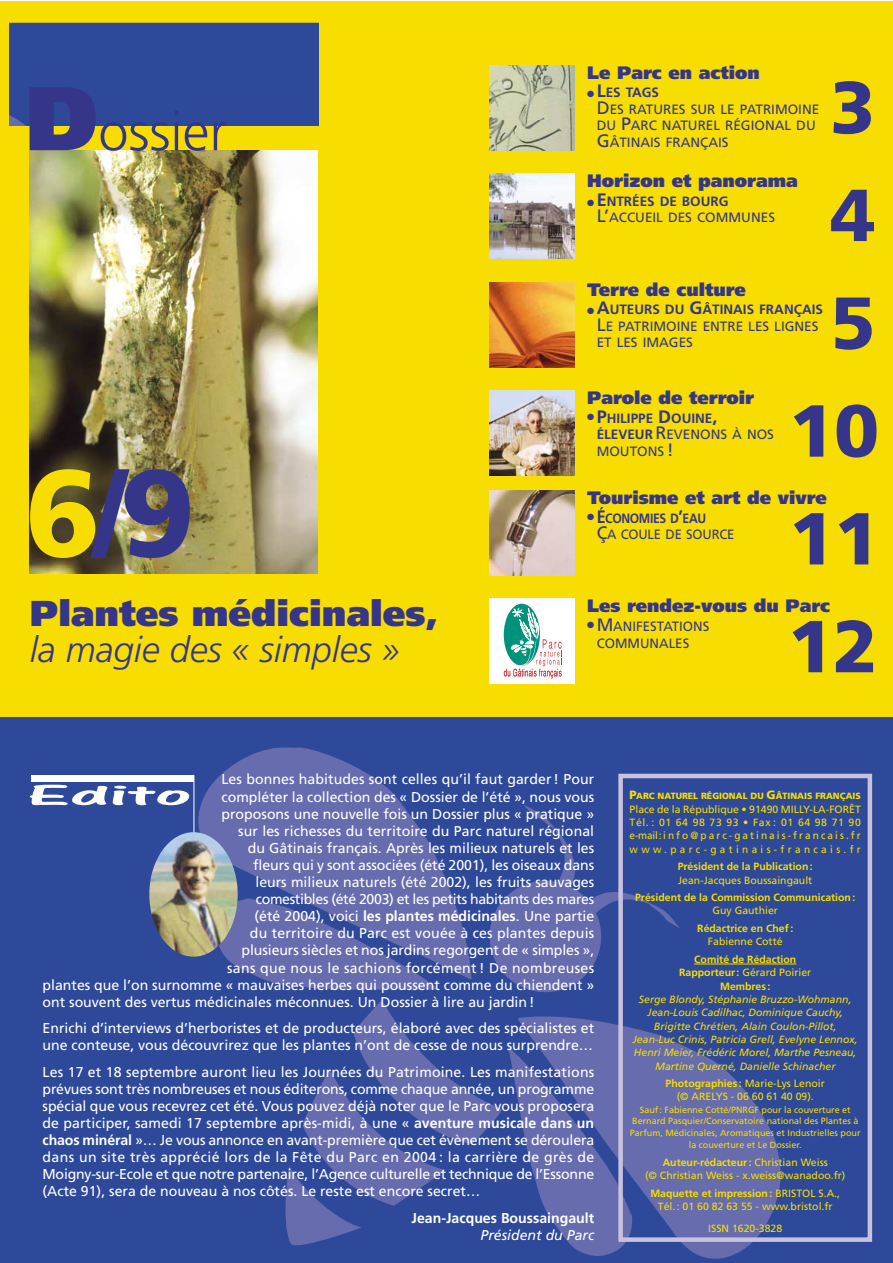
<style>
.page{position:relative;width:893px;height:1263px;background:#fff}
.page>*{position:absolute;margin:0;border:0;box-sizing:border-box;transform-origin:0 0}
.t1{font:900 123px "Frutiger";color:#353589}
.t2{font:900 73.5px/107.9px "Frutiger";color:#353589;text-align:center}
.t3{font:300 54px "Frutiger";color:#353589}
.t4{font:900 36px "Frutiger";color:#353589}
.t5{font:italic 300 36px "Frutiger";color:#353589}
.t6{font:900 18px "Frutiger";color:#353589}
.t7{font:14.25px/17.1px "Frutiger";color:#fff}
.t8{font:14.25px "Frutiger";letter-spacing:-.025em;color:#fff}
.t9{font:14.25px "Frutiger";letter-spacing:.02em;color:#fff}
.t10{font:700 14.25px "Frutiger";color:#fff}
.t11{font:italic 14.25px "Frutiger";color:#fff}
.t12{font:13.5px/16.5px "Frutiger";color:#353589}
.t13{font:700 13.5px/16.5px "Frutiger";color:#353589}
.t14{font:13.5px/16.5px "Frutiger";color:#353589;scale:.96 1}
.t15{font:10.5px/13.4px "Frutiger";color:#f7de00;text-align:center}
.t16{font:italic 10.5px/13.4px "Frutiger";color:#f7de00;text-align:center}
.t17{font:700 10.5px/13.4px "Frutiger";color:#f7de00;text-align:center}
.t18{font:9px/11.6px "Frutiger";color:#f7de00;text-align:center}
.t19{font:900 9px "Frutiger";color:#f7de00}
.s1{font-weight:900;font-size:90px}
.s2{color:#f7de00}
.s3{font-weight:700;font-size:18px}
.s4{font-weight:700}
.s5{font-size:18px}
.s6{font-weight:400;font-size:18px}
.s7{font-weight:400}
.s8{font-size:12px}
</style>
<div class="page">
<div style="left:0;top:2px;width:892px;height:716px;background:#f7de00"></div>
<div style="left:9px;top:23px;width:309px;height:103px;background:#2e499a"></div>
<div style="left:0;top:718px;width:892px;height:545px;background:#2e499a"></div>
<svg style="left:518px;top:1010px;width:269px;height:253px;background:#4e5da5"></svg>
<svg style="left:193px;top:742px;width:278px;height:237px;background:#4859a3"></svg>
<svg style="left:215px;top:805px;width:465px;height:452px;background:#4758a3"></svg>
<div style="left:618px;top:774px;width:254px;height:468px;border:4px solid #c8c2dc"></div>
<hr style="left:694px;top:964px;width:102px;height:1px;background:#f7de00">
<img style="left:489px;top:65px;width:85px;height:85px">
<img style="left:489px;top:174px;width:85px;height:85px">
<img style="left:489px;top:282px;width:85px;height:85px">
<img style="left:489px;top:391px;width:85px;height:85px">
<div style="left:489px;top:599px;width:85px;height:85px;background:#fff"></div>
<svg style="left:503px;top:604px;width:59px;height:74px"></svg>
<img style="left:489px;top:490px;width:85px;height:86px">
<img style="left:30px;top:150px;width:288px;height:423px">
<div style="left:31px;top:775px;width:163px;height:7px;background:#fff"></div>
<svg style="left:30px;top:785px;width:77px;height:20px"></svg>
<svg style="left:113px;top:786px;width:76px;height:19px"></svg>
<hr style="left:193px;top:775px;width:1px;height:58px;background:#fff">
<img style="left:149px;top:832px;width:89px;height:125px;border-radius:50%">
<h3 class="t3" style="left:25px;top:112px;width:204px"><span class="s1">D</span>ossier</h3>
<h1 class="t1" style="left:25px;top:469px;width:171px"><span class="s2">6</span>/9</h1>
<h3 class="t4" style="left:30px;top:600px;width:410px">Plantes médicinales,</h3>
<h3 class="t5" style="left:30px;top:636px;width:371px">la magie des « simples »</h3>
<p class="t6" style="left:587px;top:66px;width:174px">Le Parc en action</p>
<p class="t12" style="left:596px;top:86px;width:224px;text-indent:-10px">● <span class="s3">L</span><span class="s4">ES TAGS<br></span><span class="s5">D</span>ES RATURES SUR LE PATRIMOINE<br>DU <span class="s5">P</span>ARC NATUREL RÉGIONAL DU</p>
<h2 class="t2" style="left:787px;top:62px;width:93px">3<br>4<br>5<br>10<br>11<br>12</h2>
<p class="t12" style="left:596px;top:135px;width:133px"><span class="s5">G</span>ÂTINAIS FRANÇAIS</p>
<p class="t6" style="left:587px;top:174px;width:212px">Horizon et panorama</p>
<p class="t12" style="left:596px;top:194px;width:180px;text-indent:-10px">● <span class="s3">E</span><span class="s4">NTRÉES DE BOURG<br></span><span class="s5">L’</span>ACCUEIL DES COMMUNES</p>
<p class="t6" style="left:587px;top:283px;width:160px">Terre de culture</p>
<p class="t12" style="left:596px;top:303px;width:228px;text-indent:-10px">● <span class="s3">A</span><span class="s4">UTEURS DU</span> <span class="s3">G</span><span class="s4">ÂTINAIS FRANÇAIS<br></span><span class="s5">L</span>E PATRIMOINE ENTRE LES LIGNES<br>ET LES IMAGES</p>
<p class="t6" style="left:587px;top:391px;width:169px">Parole de terroir</p>
<p class="t13" style="left:596px;top:411px;width:179px;text-indent:-10px">● <span class="s5">P</span>HILIPPE <span class="s5">D</span>OUINE<span class="s5">,<br></span>ÉLEVEUR <span class="s6">R</span><span class="s7">EVENONS À NOS<br>MOUTONS</span> <span class="s6">!</span></p>
<p class="t6" style="left:587px;top:491px;width:241px">Tourisme et art de vivre</p>
<p class="t14" style="left:596px;top:511px;width:145px;text-indent:-10px">● <span class="s3">É</span><span class="s4">CONOMIES D</span><span class="s3">’</span><span class="s4">EAU<br></span><span class="s5">Ç</span>A COULE DE SOURCE</p>
<p class="t6" style="left:587px;top:600px;width:245px">Les rendez-vous du Parc</p>
<p class="t12" style="left:596px;top:620px;width:114px;text-indent:-10px">● <span class="s5">M</span>ANIFESTATIONS<br>COMMUNALES</p>
<p class="t7" style="left:221px;top:772px;width:374px">Les bonnes habitudes sont celles qu’il faut garder ! Pour</p>
<p class="t7" style="left:221px;top:790px;width:374px">compléter la collection des « Dossier de l’été », nous vous</p>
<p class="t7" style="left:221px;top:807px;width:374px">proposons une nouvelle fois un Dossier plus « pratique »</p>
<p class="t7" style="left:238px;top:824px;width:357px">sur les richesses du territoire du Parc naturel régional</p>
<p class="t7" style="left:248px;top:841px;width:348px">du Gâtinais français. Après les milieux naturels et les</p>
<p class="t7" style="left:253px;top:858px;width:342px">fleurs qui y sont associées (été 2001), les oiseaux dans</p>
<p class="t7" style="left:255px;top:875px;width:340px">leurs milieux naturels (été 2002), les fruits sauvages</p>
<p class="t8" style="left:256px;top:894px;width:340px">comestibles (été 2003) et les petits habitants des mares</p>
<p class="t7" style="left:254px;top:909px;width:341px">(été 2004), voici <span class="s4">les plantes médicinales</span>. Une partie</p>
<p class="t7" style="left:250px;top:926px;width:346px">du territoire du Parc est vouée à ces plantes depuis</p>
<p class="t7" style="left:242px;top:943px;width:354px">plusieurs siècles et nos jardins regorgent de « simples »,</p>
<p class="t9" style="left:227px;top:962px;width:368px">sans que nous le sachions forcément ! De nombreuses</p>
<p class="t7" style="left:43px;top:978px;width:553px">plantes que l’on surnomme « mauvaises herbes qui poussent comme du chiendent »</p>
<p class="t7" style="left:43px;top:995px;width:493px">ont souvent des vertus médicinales méconnues. Un Dossier à lire au jardin !</p>
<p class="t7" style="left:43px;top:1021px;width:553px">Enrichi d’interviews d’herboristes et de producteurs, élaboré avec des spécialistes et une conteuse, vous découvrirez que les plantes n’ont de cesse de nous surprendre…</p>
<p class="t7" style="left:43px;top:1065px;width:553px;text-align:justify">Les 17 et 18 septembre auront lieu les Journées du Patrimoine. Les manifestations prévues sont très nombreuses et nous éditerons, comme chaque année, un programme spécial que vous recevrez cet été. Vous pouvez déjà noter que le Parc vous proposera de participer, samedi 17 septembre après-midi, à une « <span class="s4">aventure musicale dans un chaos minéral</span> »… Je vous annonce en avant-première que cet évènement se déroulera dans un site très apprécié lors de la Fête du Parc en 2004 : la carrière de grès de Moigny-sur-Ecole et que notre partenaire, l’Agence culturelle et technique de l’Essonne (Acte 91), sera de nouveau à nos côtés. Le reste est encore secret…</p>
<p class="t10" style="left:411px;top:1213px;width:184px">Jean-Jacques Boussaingault</p>
<p class="t11" style="left:480px;top:1230px;width:115px">Président du Parc</p>
<p class="t19" style="left:629px;top:792px;width:233px"><span class="s8">P</span>ARC NATUREL RÉGIONAL DU <span class="s8">G</span>ÂTINAIS FRANÇAIS</p>
<p class="t15" style="left:629px;top:804px;width:233px;text-align:justify">Place de la République • 91490 MILLY-LA-FORÊT Tél. : 01 64 98 73 93 • Fax : 01 64 98 71 90 e-mail:info@parc-gatinais-francais.fr www.parc-gatinais-francais.fr</p>
<p class="t17" style="left:677px;top:861px;width:137px">Président de la Publication :</p>
<p class="t15" style="left:678px;top:874px;width:136px">Jean-Jacques Boussaingault</p>
<p class="t17" style="left:635px;top:892px;width:222px">Président de la Commission Communication :</p>
<p class="t15" style="left:712px;top:905px;width:67px">Guy Gauthier</p>
<p class="t17" style="left:697px;top:923px;width:97px">Rédactrice en Chef :</p>
<p class="t15" style="left:708px;top:936px;width:76px">Fabienne Cotté</p>
<p class="t17" style="left:679px;top:954px;width:134px">Comité de Rédaction<br>Rapporteur : <span class="s7">Gérard Poirier<br></span>Membres :</p>
<p class="t16" style="left:633px;top:994px;width:226px">Serge Blondy, Stéphanie Bruzzo-Wohmann, Jean-Louis Cadilhac, Dominique Cauchy, Brigitte Chrétien, Alain Coulon-Pillot, Jean-Luc Crinis, Patricia Grell, Evelyne Lennox, Henri Meier, Frédéric Morel, Marthe Pesneau, Martine Querné, Danielle Schinacher</p>
<p class="t15" style="left:665px;top:1078px;width:161px"><span class="s4">Photographies :</span> Marie-Lys Lenoir (© ARELYS - 06 60 61 40 09).</p>
<p class="t18" style="left:630px;top:1105px;width:232px">Sauf : Fabienne Cotté/PNRGF pour la couverture et<br>Bernard Pasquier/Conservatoire national des Plantes à<br>Parfum, Médicinales, Aromatiques et Industrielles pour</p>
<p class="t18" style="left:689px;top:1140px;width:114px">la couverture et Le Dossier.</p>
<p class="t15" style="left:645px;top:1157px;width:202px"><span class="s4">Auteur-rédacteur :</span> Christian Weiss<br>(© Christian Weiss - x.weiss@wanadoo.fr)</p>
<p class="t15" style="left:650px;top:1188px;width:191px"><span class="s4">Maquette et impression :</span> BRISTOL S.A.,<br>Tél. : 01 60 82 63 55 - www.bristol.fr</p>
<p class="t15" style="left:708px;top:1223px;width:76px">ISSN 1620-3828</p>
</div>
